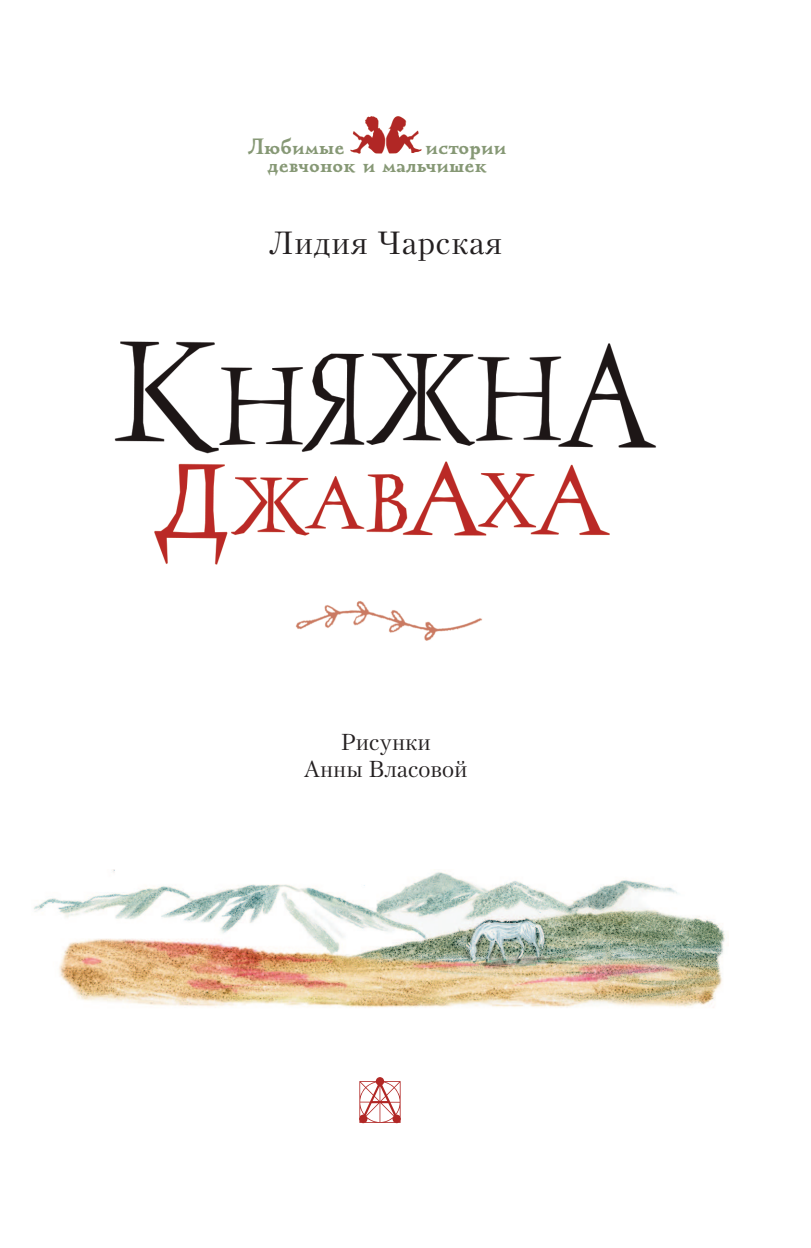
<style>
.page{position:relative;width:811px;height:1248px;background:#fff}
.page>*{position:absolute;margin:0;border:0;box-sizing:border-box;transform-origin:0 0}
.t1{font:32px "Petersburg";letter-spacing:.025em;color:#231f20}
.t2{font:23px/27px "Petersburg";color:#231f20;text-align:center}
.t3{font:700 22px/18px "Guenter";color:#869875}
</style>
<div class="page">
<img style="left:350px;top:116px;width:71px;height:38px">
<img style="left:296px;top:601px;width:186px;height:39px">
<svg style="left:359px;top:1077px;width:42px;height:46px"></svg>
<img style="left:114px;top:341px;width:543px;height:224px">
<img style="left:34px;top:869px;width:691px;height:139px">
<p class="t3" style="left:248px;top:139px;width:98px">Любимые</p>
<p class="t3" style="left:267px;top:139px;width:241px;text-indent:158px">истории девчонок и мальчишек</p>
<h1 class="t1" style="left:269px;top:231px;width:235px">Лидия Чарская</h1>
<p class="t2" style="left:303px;top:731px;width:166px">Рисунки<br>Анны Власовой</p>
</div>
